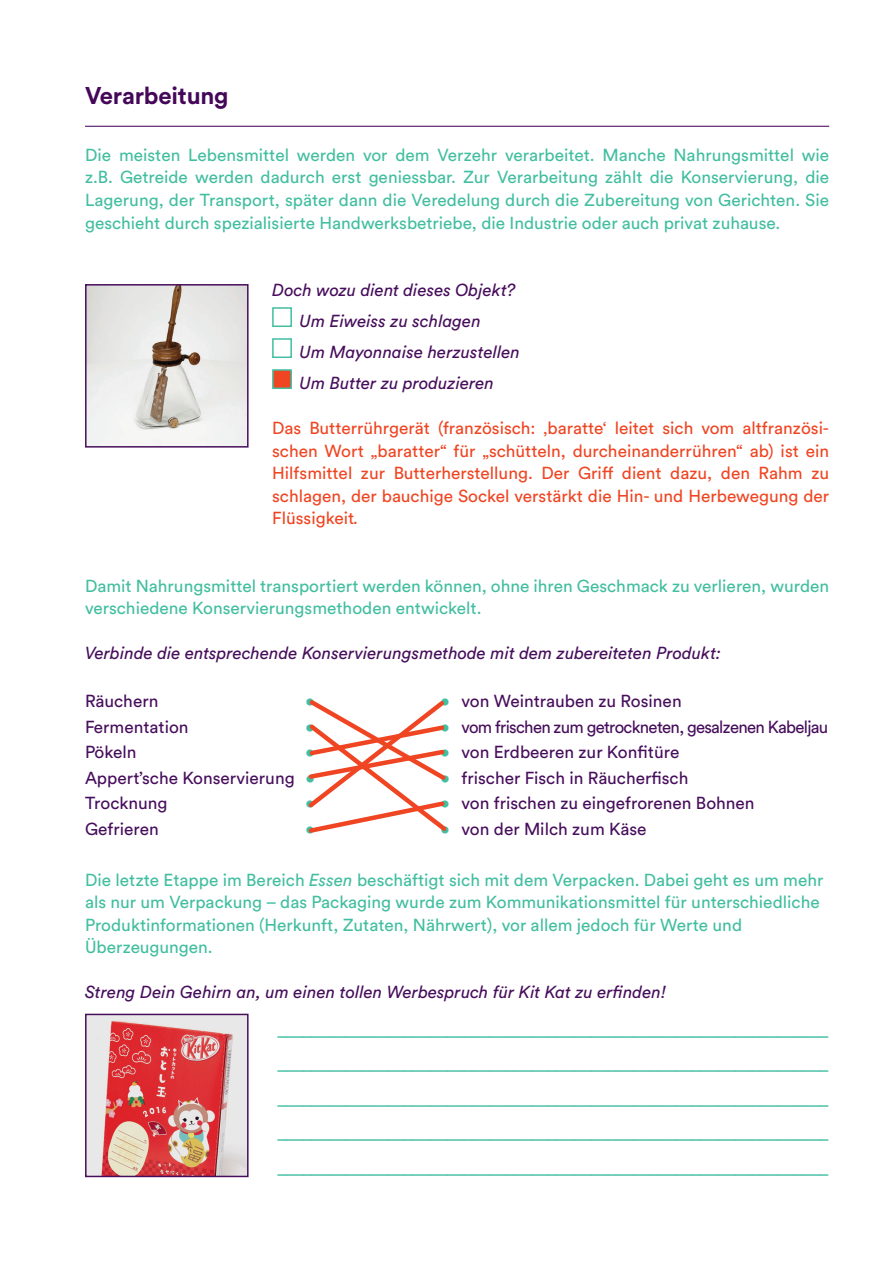
<style>
.page{position:relative;width:893px;height:1263px;background:#fff}
.page>*{position:absolute;margin:0;border:0;box-sizing:border-box;transform-origin:0 0}
.intertitre{font:700 24px "Circular Pro";letter-spacing:-.01em;color:#450758}
.texte{font:17.25px/22.5px "Circular Pro";color:#42bea0}
.texte-2{font:17.25px "Circular Pro";color:#44bfa3}
.texte-3{font:17.25px/22.5px "Circular Pro";color:#ef4522;text-align:justify}
.texte-4{font:italic 17.25px "Circular Pro";color:#470e5c}
.texte-5{font:17.25px "Circular Pro";color:#470e5c}
.texte-6{font:17.25px "Circular Pro";letter-spacing:-.04em;color:#470e5c}
.texte-7{font:italic 17.25px "Circular Pro";color:#42bea0}
.s1{font-style:italic}
.s2{font-style:italic;color:#42bea0}
.s3{color:#42bea0}
</style>
<div class="page">
<hr style="left:85px;top:126px;width:744px;height:1px;background:#450758">
<div style="left:272px;top:307px;width:20px;height:20px;border:2px solid #42bea0"></div>
<div style="left:272px;top:338px;width:20px;height:20px;border:2px solid #42bea0"></div>
<div style="left:272px;top:369px;width:20px;height:20px;background:#ef4522;border:2px solid #42bea0"></div>
<img style="left:88px;top:287px;width:158px;height:158px">
<div style="left:85px;top:284px;width:164px;height:164px;border:2px solid #470e5c"></div>
<svg style="left:308px;top:700px;width:139px;height:133px"></svg>
<img style="left:88px;top:1017px;width:158px;height:157px">
<div style="left:85px;top:1014px;width:164px;height:163px;border:2px solid #470e5c"></div>
<p class="intertitre" style="left:85px;top:80px;width:145px">Verarbeitung</p>
<p class="texte" style="left:85px;top:143px;width:746px;text-align:justify">Die meisten Lebensmittel werden vor dem Verzehr verarbeitet. Manche Nahrungsmittel wie z.B. Getreide werden dadurch erst geniessbar. Zur Verarbeitung zählt die Konservierung, die Lagerung, der Transport, später dann die Veredelung durch die Zubereitung von Gerichten. Sie geschieht durch spezialisierte Handwerksbetriebe, die Industrie oder auch privat zuhause.</p>
<p class="texte-4" style="left:272px;top:278px;width:245px">Doch wozu dient dieses Objekt?</p>
<p class="texte-4" style="left:300px;top:309px;width:183px">Um Eiweiss zu schlagen</p>
<p class="texte-4" style="left:300px;top:340px;width:222px">Um Mayonnaise herzustellen</p>
<p class="texte-4" style="left:300px;top:371px;width:196px">Um Butter zu produzieren</p>
<p class="texte-3" style="left:272px;top:416px;width:559px">Das Butterrührgerät (französisch: ‚baratte‘ leitet sich vom altfranzösi&shy;schen Wort „baratter“ für „schütteln, durcheinanderrühren“ ab) ist ein Hilfsmittel zur Butterherstellung. Der Griff dient dazu, den Rahm zu schlagen, der bauchige Sockel verstärkt die Hin- und Herbewegung der Flüssigkeit<span class="s1">.</span></p>
<p class="texte" style="left:85px;top:573px;width:746px">Damit Nahrungsmittel transportiert werden können, ohne ihren Geschmack zu verlieren, wurden verschiedene Konservierungsmethoden entwickelt.</p>
<p class="texte-4" style="left:85px;top:641px;width:638px">Verbinde die entsprechende Konservierungsmethode mit dem zubereiteten Produkt:</p>
<p class="texte-5" style="left:85px;top:689px;width:75px">Räuchern</p>
<p class="texte-7" style="left:306px;top:689px;width:11px">•</p>
<p class="texte-5" style="left:441px;top:689px;width:243px"><span class="s2">•</span> von Weintrauben zu Rosinen</p>
<p class="texte-5" style="left:85px;top:715px;width:105px">Fermentation</p>
<p class="texte-7" style="left:306px;top:715px;width:11px">•</p>
<p class="texte-6" style="left:441px;top:715px;width:389px"><span class="s2">•</span> vom frischen zum getrockneten, gesalzenen Kabeljau</p>
<p class="texte-5" style="left:85px;top:740px;width:53px">Pökeln</p>
<p class="texte-7" style="left:306px;top:740px;width:11px">•</p>
<p class="texte-5" style="left:441px;top:740px;width:240px"><span class="s2">•</span> von Erdbeeren zur Konfitüre</p>
<p class="texte-5" style="left:85px;top:766px;width:232px">Appert’sche Konservierung <span class="s3">•</span></p>
<p class="texte-5" style="left:441px;top:766px;width:249px"><span class="s3">•</span> frischer Fisch in Räucherfisch</p>
<p class="texte-5" style="left:85px;top:791px;width:84px">Trocknung</p>
<p class="texte-7" style="left:306px;top:791px;width:11px">•</p>
<p class="texte-5" style="left:441px;top:791px;width:316px"><span class="s2">•</span> von frischen zu eingefrorenen Bohnen</p>
<p class="texte-5" style="left:85px;top:817px;width:75px">Gefrieren</p>
<p class="texte-7" style="left:306px;top:817px;width:11px">•</p>
<p class="texte-5" style="left:441px;top:817px;width:207px"><span class="s2">•</span> von der Milch zum Käse</p>
<p class="texte" style="left:85px;top:867px;width:740px">Die letzte Etappe im Bereich <span class="s1">Essen</span> beschäftigt sich mit dem Verpacken. Dabei geht es um mehr als nur um Verpackung – das Packaging wurde zum Kommunikationsmittel für unterschiedliche Produktinformationen (Herkunft, Zutaten, Nährwert), vor allem jedoch für Werte und Überzeugungen.</p>
<p class="texte-4" style="left:85px;top:980px;width:583px">Streng Dein Gehirn an, um einen tollen Werbespruch für Kit Kat zu erfinden!</p>
<p class="texte-2" style="left:276px;top:1024px;width:555px">–––––––––––––––––––––––––––––––––––––––––––––––––––––––––––––––––</p>
<p class="texte-2" style="left:276px;top:1058px;width:555px">–––––––––––––––––––––––––––––––––––––––––––––––––––––––––––––––––</p>
<p class="texte-2" style="left:276px;top:1093px;width:555px">–––––––––––––––––––––––––––––––––––––––––––––––––––––––––––––––––</p>
<p class="texte-2" style="left:276px;top:1127px;width:555px">–––––––––––––––––––––––––––––––––––––––––––––––––––––––––––––––––</p>
<p class="texte-2" style="left:276px;top:1162px;width:555px">–––––––––––––––––––––––––––––––––––––––––––––––––––––––––––––––––</p>
</div>
